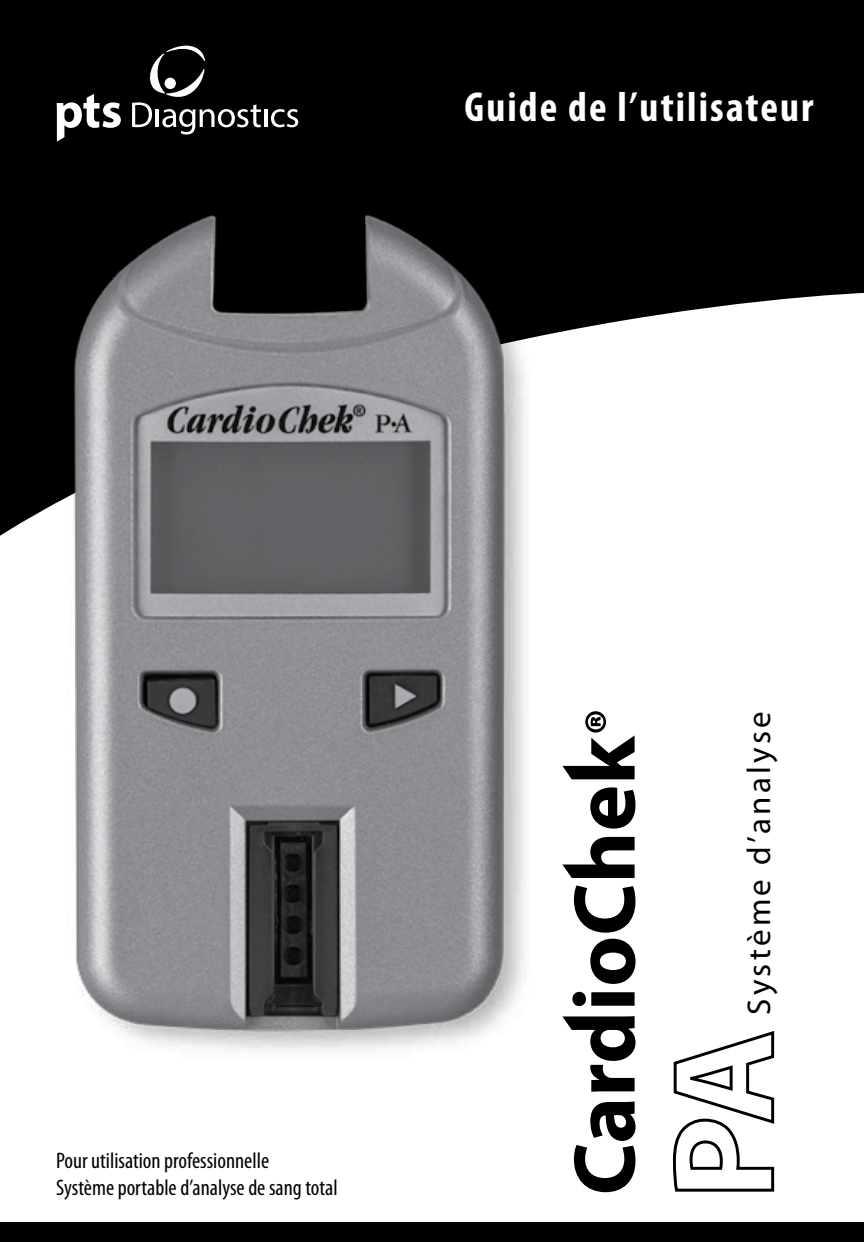
<style>
.page{position:relative;width:864px;height:1242px;background:#fff}
.page>*{position:absolute;margin:0;border:0;box-sizing:border-box;transform-origin:0 0}
.t1{font:700 condensed 42px "Myriad Pro";letter-spacing:.05em;color:#fff}
.t2{font:33px "Myriad Pro";letter-spacing:.1em;color:#000}
.t3{font:condensed 22.5px/27px "Myriad Pro";color:#000}
</style>
<div class="page">
<svg style="left:0;top:0;width:864px;height:536px;fill:#000"></svg>
<div style="left:0;top:1222px;width:864px;height:20px;background:#000"></div>
<img style="left:45px;top:180px;width:485px;height:871px">
<svg style="left:57px;top:94px;width:64px;height:48px"></svg>
<hr style="left:264px;top:109px;width:4px;height:18px;background:#fff">
<svg style="left:271px;top:109px;width:27px;height:18px"></svg>
<svg style="left:132px;top:46px;width:129px;height:89px;background:#252525"></svg>
<div style="left:165px;top:78px;width:11px;height:11px;background:#fff;border-radius:50%"></div>
<svg style="left:574px;top:1101px;width:62px;height:91px"></svg>
<svg style="left:562px;top:1016px;width:74px;height:76px"></svg>
<svg style="left:572px;top:992px;width:63px;height:14px"></svg>
<svg style="left:590px;top:939px;width:46px;height:45px"></svg>
<svg style="left:574px;top:885px;width:61px;height:48px"></svg>
<svg style="left:562px;top:837px;width:73px;height:41px"></svg>
<svg style="left:590px;top:787px;width:45px;height:42px"></svg>
<svg style="left:562px;top:711px;width:73px;height:68px"></svg>
<svg style="left:672px;top:1031px;width:103px;height:161px"></svg>
<h1 class="t1" style="left:464px;top:81px;width:351px">Guide de l’utilisateur</h1>
<p class="t3" style="left:56px;top:1147px;width:283px">Pour utilisation professionnelle<br>Système portable d’analyse de sang total</p>
<h2 class="t2" style="left:739px;top:1015px;width:305px;rotate:-90deg">Système d’analyse</h2>
</div>
